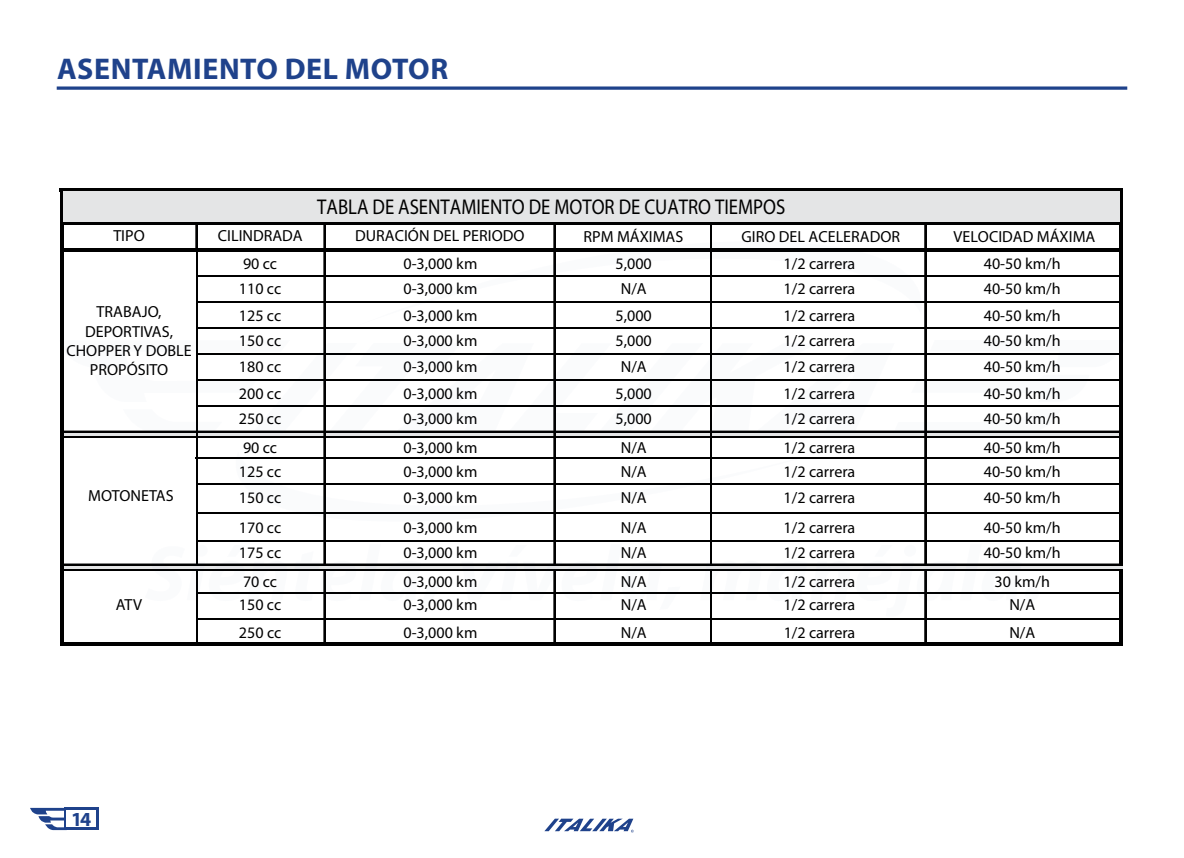
<style>
.page{position:relative;width:1184px;height:858px;background:#fff}
.page>*{position:absolute;margin:0;border:0;box-sizing:border-box;transform-origin:0 0}
.t1{font:700 30px "Myriad Pro";letter-spacing:.02em;color:#1f428b}
.t2{font:21.5px "Myriad Pro";color:#000;scale:.88 1}
.t3{font:700 20px "Myriad Pro";color:#1f428b}
.t4{font:16px/19.2px "Myriad Pro";color:#000;text-align:center}
</style>
<div class="page">
<svg style="left:544px;top:818px;width:89px;height:14px"></svg>
<svg style="left:57px;top:86px;width:1070px;height:4px;background:#4864a0"></svg>
<svg style="left:30px;top:807px;width:34px;height:23px"></svg>
<div style="left:64px;top:807px;width:34px;height:23px;background:#1f428b"></div>
<div style="left:66px;top:810px;width:30px;height:17px;background:#fff"></div>
<svg style="left:195px;top:225px;width:2px;height:16px"></svg>
<svg style="left:323px;top:225px;width:2px;height:16px"></svg>
<svg style="left:553px;top:225px;width:2px;height:16px"></svg>
<hr style="left:710px;top:224px;width:2px;height:25px;background:#000">
<hr style="left:924px;top:224px;width:2px;height:25px;background:#000">
<hr style="left:60px;top:188px;width:3px;height:457px;background:#000">
<hr style="left:1119px;top:191px;width:3px;height:452px;background:#000">
<hr style="left:196px;top:251px;width:1px;height:394px;background:#000">
<hr style="left:323px;top:251px;width:1px;height:394px;background:#000">
<hr style="left:324px;top:249px;width:1px;height:396px;background:#000">
<hr style="left:553px;top:252px;width:1px;height:392px;background:#000">
<hr style="left:554px;top:251px;width:1px;height:394px;background:#000">
<hr style="left:710px;top:251px;width:2px;height:393px;background:#000">
<hr style="left:924px;top:251px;width:2px;height:394px;background:#000">
<hr style="left:60px;top:188px;width:1062px;height:3px;background:#000">
<hr style="left:62px;top:642px;width:1060px;height:3px;background:#000">
<svg style="left:63px;top:221px;width:1057px;height:4px;background:#393939"></svg>
<hr style="left:197px;top:540px;width:923px;height:1px;background:#000">
<hr style="left:62px;top:565px;width:1057px;height:1px;background:#000">
<hr style="left:197px;top:591px;width:923px;height:2px;background:#000">
<hr style="left:197px;top:617px;width:924px;height:2px;background:#000">
<div style="left:63px;top:191px;width:1056px;height:30px;background:#e4e5e6"></div>
<div style="left:64px;top:565px;width:1058px;height:5px;background:#e4e5e6"></div>
<hr style="left:64px;top:563px;width:1056px;height:1px;background:#000">
<hr style="left:63px;top:564px;width:1059px;height:1px;background:#000">
<hr style="left:61px;top:569px;width:1061px;height:2px;background:#000">
<svg style="left:63px;top:241px;width:1060px;height:291px"></svg>
<svg style="left:145px;top:544px;width:142px;height:57px"></svg>
<svg style="left:294px;top:544px;width:145px;height:65px"></svg>
<svg style="left:461px;top:544px;width:219px;height:65px"></svg>
<svg style="left:700px;top:563px;width:61px;height:31px"></svg>
<svg style="left:767px;top:563px;width:83px;height:31px"></svg>
<svg style="left:856px;top:544px;width:166px;height:73px"></svg>
<svg style="left:1024px;top:586px;width:15px;height:15px"></svg>
<h1 class="t1" style="left:57px;top:50px;width:96px">ASENTAM</h1>
<h1 class="t1" style="left:193px;top:50px;width:198px">IENTO DEL MOTOR</h1>
<h2 class="t2" style="left:317px;top:194px;width:533px">TABLA DE ASENTAMIENTO DE MOTOR DE CUATRO TIEMPOS</h2>
<p class="t4" style="left:113px;top:226px;width:33px">TIPO</p>
<p class="t4" style="left:218px;top:226px;width:86px">CILINDRADA</p>
<p class="t4" style="left:355px;top:226px;width:171px">DURACIÓN DEL PERIODO</p>
<p class="t4" style="left:583px;top:226px;width:101px">RPM MÁXIMAS</p>
<p class="t4" style="left:741px;top:226px;width:160px">GIRO DEL ACELERADOR</p>
<p class="t4" style="left:953px;top:226px;width:143px">VELOCIDAD MÁXIMA</p>
<p class="t4" style="left:66px;top:302px;width:127px">TRABAJO,<br>DEPORTIVAS,<br>CHOPPER Y DOBLE<br>PROPÓSITO</p>
<p class="t4" style="left:88px;top:486px;width:87px">MOTONETAS</p>
<p class="t4" style="left:116px;top:594px;width:28px">ATV</p>
<p class="t4" style="left:243px;top:254px;width:36px">90 cc</p>
<p class="t4" style="left:403px;top:254px;width:76px">0-3,000 km</p>
<p class="t4" style="left:615px;top:254px;width:38px">5,000</p>
<p class="t4" style="left:783px;top:254px;width:73px">1/2 carrera</p>
<p class="t4" style="left:983px;top:254px;width:78px">40-50 km/h</p>
<p class="t4" style="left:239px;top:279px;width:44px">110 cc</p>
<p class="t4" style="left:403px;top:279px;width:76px">0-3,000 km</p>
<p class="t4" style="left:621px;top:279px;width:27px">N/A</p>
<p class="t4" style="left:783px;top:279px;width:73px">1/2 carrera</p>
<p class="t4" style="left:983px;top:279px;width:78px">40-50 km/h</p>
<p class="t4" style="left:239px;top:305px;width:44px">125 cc</p>
<p class="t4" style="left:403px;top:305px;width:76px">0-3,000 km</p>
<p class="t4" style="left:615px;top:305px;width:38px">5,000</p>
<p class="t4" style="left:783px;top:305px;width:73px">1/2 carrera</p>
<p class="t4" style="left:983px;top:305px;width:78px">40-50 km/h</p>
<p class="t4" style="left:239px;top:331px;width:44px">150 cc</p>
<p class="t4" style="left:403px;top:331px;width:76px">0-3,000 km</p>
<p class="t4" style="left:615px;top:331px;width:38px">5,000</p>
<p class="t4" style="left:783px;top:331px;width:73px">1/2 carrera</p>
<p class="t4" style="left:983px;top:331px;width:78px">40-50 km/h</p>
<p class="t4" style="left:239px;top:357px;width:44px">180 cc</p>
<p class="t4" style="left:403px;top:357px;width:76px">0-3,000 km</p>
<p class="t4" style="left:621px;top:357px;width:27px">N/A</p>
<p class="t4" style="left:783px;top:357px;width:73px">1/2 carrera</p>
<p class="t4" style="left:983px;top:357px;width:78px">40-50 km/h</p>
<p class="t4" style="left:239px;top:383px;width:44px">200 cc</p>
<p class="t4" style="left:403px;top:383px;width:76px">0-3,000 km</p>
<p class="t4" style="left:615px;top:383px;width:38px">5,000</p>
<p class="t4" style="left:783px;top:383px;width:73px">1/2 carrera</p>
<p class="t4" style="left:983px;top:383px;width:78px">40-50 km/h</p>
<p class="t4" style="left:239px;top:409px;width:44px">250 cc</p>
<p class="t4" style="left:403px;top:409px;width:76px">0-3,000 km</p>
<p class="t4" style="left:615px;top:409px;width:38px">5,000</p>
<p class="t4" style="left:783px;top:409px;width:73px">1/2 carrera</p>
<p class="t4" style="left:983px;top:409px;width:78px">40-50 km/h</p>
<p class="t4" style="left:243px;top:437px;width:36px">90 cc</p>
<p class="t4" style="left:403px;top:437px;width:76px">0-3,000 km</p>
<p class="t4" style="left:621px;top:437px;width:27px">N/A</p>
<p class="t4" style="left:783px;top:437px;width:73px">1/2 carrera</p>
<p class="t4" style="left:983px;top:437px;width:78px">40-50 km/h</p>
<p class="t4" style="left:239px;top:461px;width:44px">125 cc</p>
<p class="t4" style="left:403px;top:461px;width:76px">0-3,000 km</p>
<p class="t4" style="left:621px;top:461px;width:27px">N/A</p>
<p class="t4" style="left:783px;top:461px;width:73px">1/2 carrera</p>
<p class="t4" style="left:983px;top:461px;width:78px">40-50 km/h</p>
<p class="t4" style="left:239px;top:488px;width:44px">150 cc</p>
<p class="t4" style="left:403px;top:488px;width:76px">0-3,000 km</p>
<p class="t4" style="left:621px;top:488px;width:27px">N/A</p>
<p class="t4" style="left:783px;top:488px;width:73px">1/2 carrera</p>
<p class="t4" style="left:983px;top:488px;width:78px">40-50 km/h</p>
<p class="t4" style="left:239px;top:517px;width:44px">170 cc</p>
<p class="t4" style="left:403px;top:517px;width:76px">0-3,000 km</p>
<p class="t4" style="left:621px;top:517px;width:27px">N/A</p>
<p class="t4" style="left:783px;top:517px;width:73px">1/2 carrera</p>
<p class="t4" style="left:983px;top:517px;width:78px">40-50 km/h</p>
<p class="t4" style="left:239px;top:542px;width:44px">175 cc</p>
<p class="t4" style="left:403px;top:542px;width:76px">0-3,000 km</p>
<p class="t4" style="left:621px;top:542px;width:27px">N/A</p>
<p class="t4" style="left:783px;top:542px;width:73px">1/2 carrera</p>
<p class="t4" style="left:983px;top:542px;width:78px">40-50 km/h</p>
<p class="t4" style="left:243px;top:571px;width:36px">70 cc</p>
<p class="t4" style="left:403px;top:571px;width:76px">0-3,000 km</p>
<p class="t4" style="left:621px;top:571px;width:27px">N/A</p>
<p class="t4" style="left:783px;top:571px;width:73px">1/2 carrera</p>
<p class="t4" style="left:994px;top:571px;width:57px">30 km/h</p>
<p class="t4" style="left:239px;top:594px;width:44px">150 cc</p>
<p class="t4" style="left:403px;top:594px;width:76px">0-3,000 km</p>
<p class="t4" style="left:621px;top:594px;width:27px">N/A</p>
<p class="t4" style="left:783px;top:594px;width:73px">1/2 carrera</p>
<p class="t4" style="left:1009px;top:594px;width:27px">N/A</p>
<p class="t4" style="left:239px;top:622px;width:44px">250 cc</p>
<p class="t4" style="left:403px;top:622px;width:76px">0-3,000 km</p>
<p class="t4" style="left:621px;top:622px;width:27px">N/A</p>
<p class="t4" style="left:783px;top:622px;width:73px">1/2 carrera</p>
<p class="t4" style="left:1009px;top:622px;width:27px">N/A</p>
<p class="t3" style="left:71px;top:806px;width:22px">14</p>
</div>
